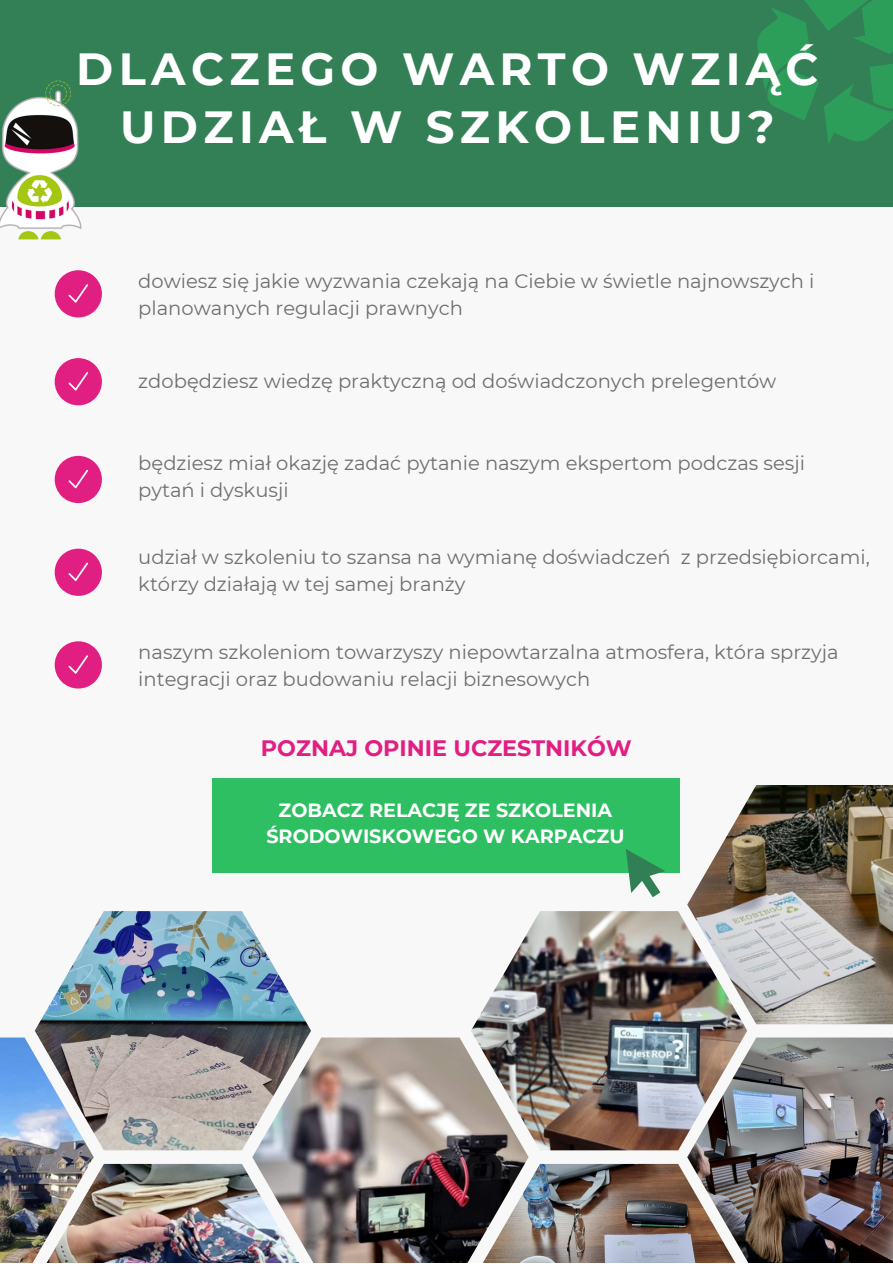
<style>
.page{position:relative;width:893px;height:1264px;background:#fff}
.page>*{position:absolute;margin:0;border:0;box-sizing:border-box;transform-origin:0 0}
.t1{font:700 45px/58.5px "Montserrat";letter-spacing:.12em;color:#fff;text-align:center}
.t2{font:700 22.35px "Montserrat";color:#e11f82}
.t3{font:19.5px/27.2px "Montserrat";color:#706f6f}
.t4{font:700 19.2px/25.8px "Montserrat";color:#fff;text-align:center}
</style>
<div class="page">
<div style="left:0;top:0;width:892px;height:1262px;background:#f8f8f8"></div>
<div style="left:0;top:0;width:892px;height:207px;background:#317f54"></div>
<svg style="left:757px;top:0;width:135px;height:144px"></svg>
<img style="left:0;top:80px;width:82px;height:214px">
<svg style="left:55px;top:270px;width:47px;height:47px"></svg>
<svg style="left:55px;top:358px;width:47px;height:47px"></svg>
<svg style="left:55px;top:456px;width:47px;height:47px"></svg>
<svg style="left:55px;top:548px;width:47px;height:48px"></svg>
<img style="left:687px;top:1037px;width:205px;height:225px">
<img style="left:471px;top:911px;width:276px;height:239px">
<img style="left:528px;top:1163px;width:219px;height:99px">
<img style="left:687px;top:785px;width:205px;height:239px">
<img style="left:252px;top:1037px;width:276px;height:225px">
<img style="left:94px;top:1163px;width:217px;height:99px">
<img style="left:0;top:1037px;width:94px;height:225px">
<div style="left:213px;top:778px;width:466px;height:95px;background:#2dbf62"></div>
<svg style="left:626px;top:849px;width:39px;height:48px"></svg>
<img style="left:35px;top:911px;width:276px;height:239px">
<svg style="left:55px;top:641px;width:47px;height:47px"></svg>
<p class="t1" style="left:76px;top:39px;width:743px">DLACZEGO WARTO WZIĄĆ<br>UDZIAŁ W SZKOLENIU?</p>
<p class="t3" style="left:138px;top:267px;width:677px">dowiesz się jakie wyzwania czekają na Ciebie w świetle najnowszych i planowanych regulacji prawnych</p>
<p class="t3" style="left:138px;top:367px;width:639px">zdobędziesz wiedzę praktyczną od doświadczonych prelegentów</p>
<p class="t3" style="left:138px;top:449px;width:668px">będziesz miał okazję zadać pytanie naszym ekspertom podczas sesji pytań i dyskusji</p>
<p class="t3" style="left:138px;top:543px;width:733px">udział w szkoleniu to szansa na wymianę doświadczeń z przedsiębiorcami, którzy działają w tej samej branży</p>
<p class="t3" style="left:138px;top:638px;width:701px">naszym szkoleniom towarzyszy niepowtarzalna atmosfera, która sprzyja integracji oraz budowaniu relacji biznesowych</p>
<p class="t2" style="left:261px;top:733px;width:372px">POZNAJ OPINIE UCZESTNIKÓW</p>
<p class="t4" style="left:266px;top:797px;width:359px">ZOBACZ RELACJĘ ZE SZKOLENIA<br>ŚRODOWISKOWEGO W KARPACZU</p>
</div>
